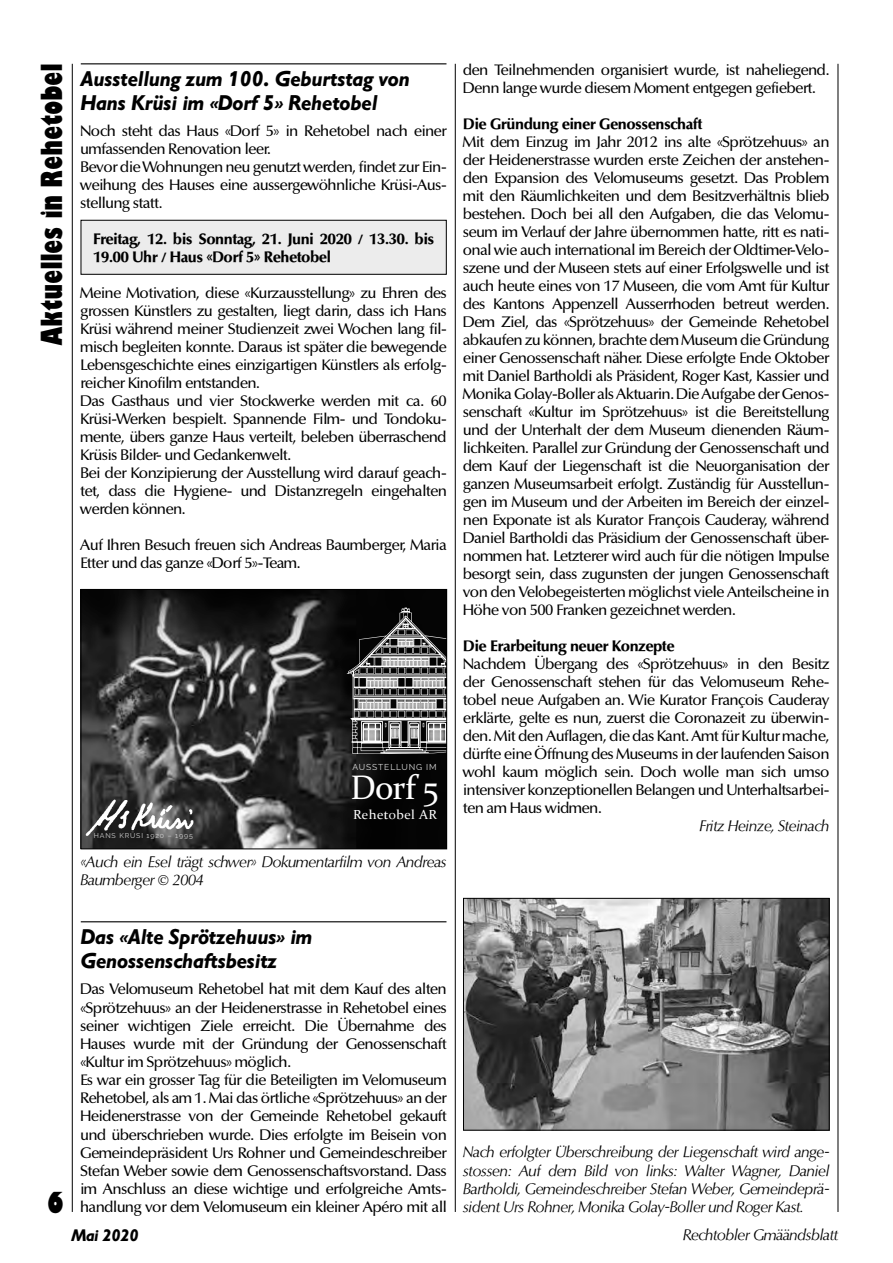
<style>
.page{position:relative;width:893px;height:1263px;background:#fff}
.page>*{position:absolute;margin:0;border:0;box-sizing:border-box;transform-origin:0 0}
.t1{font:34.2px "Constantia";color:#fff}
.t2{font:30px "Gil Con Ult Bol";letter-spacing:.02em;color:#000}
.t3{font:21px/24px "Gil Bol Ita";letter-spacing:.02em;color:#000}
.t4{font:16.5px "Gil Bol Ita";color:#000}
.t5{font:15px/18px "Opt Med";letter-spacing:.02em;color:#000}
.t6{font:15px/18.1px "Opt Ita";letter-spacing:.02em;color:#000}
.t7{font:15px/18px "Opt Bol";letter-spacing:.02em;color:#000}
.t8{font:13.05px "Constantia";letter-spacing:.03em;color:#fff}
.t9{font:8.55px "Raleway";letter-spacing:.1em;color:#dcdcdc}
.t10{font:6.9px "Raleway";letter-spacing:.125em;color:#d5d5d5}
</style>
<div class="page">
<hr style="left:72px;top:64px;width:1px;height:1148px;background:#000">
<hr style="left:838px;top:64px;width:1px;height:1148px;background:#000">
<hr style="left:455px;top:64px;width:1px;height:1148px;background:#000">
<div style="left:81px;top:220px;width:365px;height:54px;background:#ececec"></div>
<div style="left:81px;top:220px;width:365px;height:54px;border:1px solid #000"></div>
<hr style="left:81px;top:63px;width:365px;height:1px;background:#000">
<img style="left:83px;top:591px;width:362px;height:256px">
<img style="left:83px;top:790px;width:122px;height:51px">
<svg style="left:347px;top:608px;width:98px;height:146px;background:#616161"></svg>
<div style="left:81px;top:589px;width:366px;height:260px;border:1px solid #000"></div>
<hr style="left:81px;top:921px;width:365px;height:1px;background:#000">
<img style="left:465px;top:900px;width:362px;height:228px">
<div style="left:463px;top:898px;width:366px;height:232px;border:1px solid #000"></div>
<h2 class="t2" style="left:34px;top:345px;width:283px;rotate:-90deg">Aktuelles in Rehetobel</h2>
<h2 class="t2" style="left:48px;top:1185px;width:17px">6</h2>
<h3 class="t3" style="left:81px;top:67px;width:330px">Ausstellung zum 100. Geburtstag von<br>Hans Krüsi im «Dorf 5» Rehetobel</h3>
<p class="t5" style="left:81px;top:122px;width:367px">Noch steht das Haus «Dorf 5» in Rehetobel nach einer umfassenden Renovation leer.<br>Bevor die Wohnungen neu genutzt werden, findet zur Ein&shy;weihung des Hauses eine aussergewöhnliche Krüsi-Aus&shy;stellung statt.</p>
<p class="t7" style="left:94px;top:230px;width:342px">Freitag, 12. bis Sonntag, 21. Juni 2020 / 13.30. bis<br>19.00 Uhr / Haus «Dorf 5» Rehetobel</p>
<p class="t5" style="left:81px;top:284px;width:367px">Meine Motivation, diese «Kurzausstellung» zu Ehren des grossen Künstlers zu gestalten, liegt darin, dass ich Hans Krüsi während meiner Studienzeit zwei Wochen lang fil&shy;misch begleiten konnte. Daraus ist später die bewegende Lebensgeschichte eines einzigartigen Künstlers als erfolg&shy;reicher Kinofilm entstanden.<br>Das Gasthaus und vier Stockwerke werden mit ca. 60<br>Krüsi-Werken bespielt. Spannende Film- und Tondoku&shy;mente, übers ganze Haus verteilt, beleben überraschend Krüsis Bilder- und Gedankenwelt.<br>Bei der Konzipierung der Ausstellung wird darauf geach&shy;tet, dass die Hygiene- und Distanzregeln eingehalten werden können.</p>
<p class="t5" style="left:81px;top:536px;width:367px">Auf Ihren Besuch freuen sich Andreas Baumberger, Maria<br>Etter und das ganze «Dorf 5»-Team.</p>
<p class="t9" style="left:353px;top:762px;width:86px">AUSSTELLUNG IM</p>
<p class="t8" style="left:353px;top:805px;width:85px">Rehetobel AR</p>
<p class="t6" style="left:81px;top:853px;width:367px">«Auch ein Esel trägt schwer» Dokumentarfilm von Andreas<br>Baumberger © 2004</p>
<h3 class="t3" style="left:81px;top:924px;width:233px">Das «Alte Sprötzehuus» im<br>Genossenschaftsbesitz</h3>
<p class="t5" style="left:81px;top:980px;width:367px">Das Velomuseum Rehetobel hat mit dem Kauf des alten «Sprötzehuus» an der Heidenerstrasse in Rehetobel eines seiner wichtigen Ziele erreicht. Die Übernahme des Hauses wurde mit der Gründung der Genossenschaft «Kultur im Sprötzehuus» möglich.<br>Es war ein grosser Tag für die Beteiligten im Velomuseum Rehetobel, als am 1. Mai das örtliche «Sprötzehuus» an der Heidenerstrasse von der Gemeinde Rehetobel gekauft und überschrieben wurde. Dies erfolgte im Beisein von Gemeindepräsident Urs Rohner und Gemeindeschreiber Stefan Weber sowie dem Genossenschaftsvorstand. Dass im Anschluss an diese wichtige und erfolgreiche Amts&shy;handlung vor dem Velomuseum ein kleiner Apéro mit all</p>
<h1 class="t1" style="left:351px;top:764px;width:90px">Dorf 5</h1>
<p class="t10" style="left:94px;top:831px;width:101px">HANS KRÜSI 1920 – 1995</p>
<p class="t5" style="left:463px;top:61px;width:367px">den Teilnehmenden organisiert wurde, ist naheliegend.<br>Denn lange wurde diesem Moment entgegen gefiebert.</p>
<p class="t7" style="left:463px;top:115px;width:240px">Die Gründung einer Genossenschaft</p>
<p class="t5" style="left:463px;top:133px;width:367px;text-align:justify">Mit dem Einzug im Jahr 2012 ins alte «Sprötzehuus» an der Heidenerstrasse wurden erste Zeichen der anstehen&shy;den Expansion des Velomuseums gesetzt. Das Problem mit den Räumlichkeiten und dem Besitzverhältnis blieb bestehen. Doch bei all den Aufgaben, die das Velomu&shy;seum im Verlauf der Jahre übernommen hatte, ritt es nati&shy;onal wie auch international im Bereich der Oldtimer-Velo&shy;szene und der Museen stets auf einer Erfolgswelle und ist auch heute eines von 17 Museen, die vom Amt für Kultur des Kantons Appenzell Ausserrhoden betreut werden.<br>Dem Ziel, das «Sprötzehuus» der Gemeinde Rehetobel abkaufen zu können, brachte dem Museum die Gründung einer Genossenschaft näher. Diese erfolgte Ende Oktober mit Daniel Bartholdi als Präsident, Roger Kast, Kassier und Monika Golay-Boller als Aktuarin. Die Aufgabe der Genos&shy;senschaft «Kultur im Sprötzehuus» ist die Bereitstellung und der Unterhalt der dem Museum dienenden Räum&shy;lichkeiten. Parallel zur Gründung der Genossenschaft und dem Kauf der Liegenschaft ist die Neuorganisation der ganzen Museumsarbeit erfolgt. Zuständig für Ausstellun&shy;gen im Museum und der Arbeiten im Bereich der einzel&shy;nen Exponate ist als Kurator François Cauderay, während Daniel Bartholdi das Präsidium der Genossenschaft über&shy;nommen hat. Letzterer wird auch für die nötigen Impulse besorgt sein, dass zugunsten der jungen Genossenschaft von den Velobegeisterten möglichst viele Anteilscheine in Höhe von 500 Franken gezeichnet werden.</p>
<p class="t7" style="left:463px;top:637px;width:212px">Die Erarbeitung neuer Konzepte</p>
<p class="t5" style="left:463px;top:655px;width:367px;text-align:justify">Nachdem Übergang des «Sprötzehuus» in den Besitz der Genossenschaft stehen für das Velomuseum Rehe&shy;tobel neue Aufgaben an. Wie Kurator François Cauderay erklärte, gelte es nun, zuerst die Coronazeit zu überwin&shy;den. Mit den Auflagen, die das Kant. Amt für Kultur mache, dürfte eine Öffnung des Museums in der laufenden Saison wohl kaum möglich sein. Doch wolle man sich umso intensiver konzeptionellen Belangen und Unterhaltsarbei&shy;ten am Haus widmen.</p>
<p class="t6" style="left:700px;top:817px;width:131px">Fritz Heinze, Steinach</p>
<p class="t6" style="left:463px;top:1143px;width:367px;text-align:justify">Nach erfolgter Überschreibung der Liegenschaft wird ange&shy;stossen: Auf dem Bild von links: Walter Wagner, Daniel Bartholdi, Gemeindeschreiber Stefan Weber, Gemeindeprä&shy;sident Urs Rohner, Monika Golay-Boller und Roger Kast.</p>
<p class="t4" style="left:72px;top:1226px;width:68px">Mai 2020</p>
<p class="t6" style="left:683px;top:1226px;width:156px">Rechtobler Gmäändsblatt</p>
</div>
